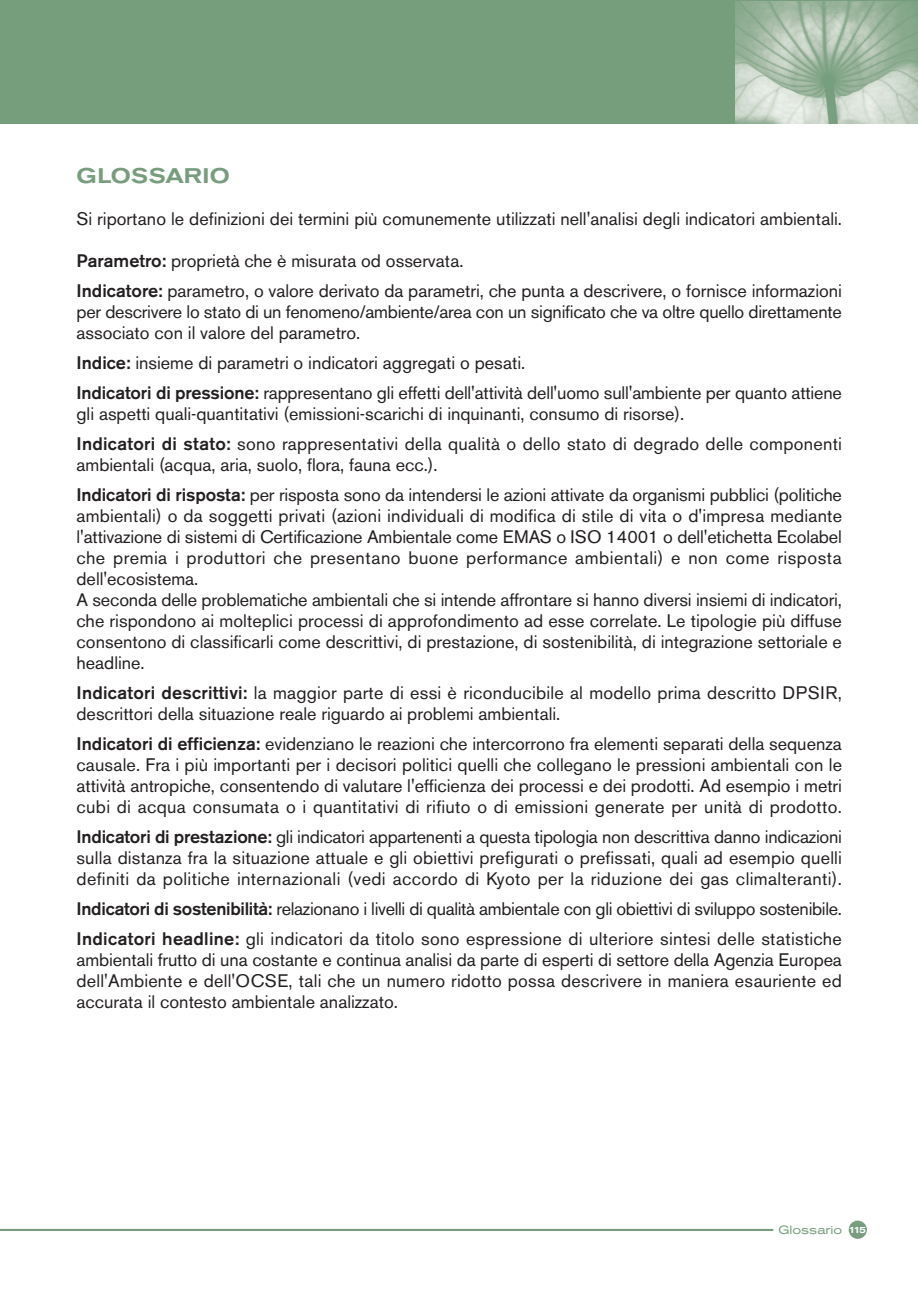
<style>
.page{position:relative;width:918px;height:1289px;background:#fff}
.page>*{position:absolute;margin:0;border:0;box-sizing:border-box;transform-origin:0 0}
.t1{font:500 expanded 21px "Akzidenz Grotesk BE";letter-spacing:.02em;color:#769e7d}
.t2{font:18px/21px "Akzidenz Grotesk BE";color:#231f20}
.t3{font:expanded 12px "Akzidenz Grotesk BE";color:#769e7d}
.s1{font-weight:500}
.s2{font-weight:500;font-size:9.3px;color:#fff}
</style>
<div class="page">
<div style="left:0;top:0;width:918px;height:123px;background:#769e7d"></div>
<img style="left:736px;top:1px;width:182px;height:122px">
<div style="left:849px;top:1220px;width:18px;height:18px;background:#769e7d;border-radius:50%"></div>
<hr style="left:0;top:1228px;width:772px;height:3px;background:#769e7d">
<p class="t1" style="left:77px;top:168px;width:155px">GLOSSARIO</p>
<p class="t2" style="left:77px;top:210px;width:767px">Si riportano le definizioni dei termini più comunemente utilizzati nell'analisi degli indicatori ambientali.</p>
<p class="t2" style="left:77px;top:247px;width:767px;line-height:30px"><span class="s1">Parametro:</span> proprietà che è misurata od osservata.<br><span class="s1">Indicatore:</span> parametro, o valore derivato da parametri, che punta a descrivere, o fornisce informazioni</p>
<p class="t2" style="left:77px;top:303px;width:767px">per descrivere lo stato di un fenomeno/ambiente/area con un significato che va oltre quello direttamente associato con il valore del parametro.</p>
<p class="t2" style="left:77px;top:349px;width:767px;line-height:30px"><span class="s1">Indice:</span> insieme di parametri o indicatori aggregati o pesati.<br><span class="s1">Indicatori di pressione:</span> rappresentano gli effetti dell'attività dell'uomo sull'ambiente per quanto attiene</p>
<p class="t2" style="left:77px;top:400px;width:767px;line-height:30px">gli aspetti quali-quantitativi (emissioni-scarichi di inquinanti, consumo di risorse).<br><span class="s1">Indicatori di stato:</span> sono rappresentativi della qualità o dello stato di degrado delle componenti</p>
<p class="t2" style="left:77px;top:451px;width:767px;line-height:30px">ambientali (acqua, aria, suolo, flora, fauna ecc.).<br><span class="s1">Indicatori di risposta:</span> per risposta sono da intendersi le azioni attivate da organismi pubblici (politiche</p>
<p class="t2" style="left:77px;top:507px;width:767px">ambientali) o da soggetti privati (azioni individuali di modifica di stile di vita o d'impresa mediante l'attivazione di sistemi di Certificazione Ambientale come EMAS o ISO 14001 o dell'etichetta Ecolabel che premia i produttori che presentano buone performance ambientali) e non come risposta dell'ecosistema.<br>A seconda delle problematiche ambientali che si intende affrontare si hanno diversi insiemi di indicatori, che rispondono ai molteplici processi di approfondimento ad esse correlate. Le tipologie più diffuse consentono di classificarli come descrittivi, di prestazione, di sostenibilità, di integrazione settoriale e headline.</p>
<p class="t2" style="left:77px;top:684px;width:767px"><span class="s1">Indicatori descrittivi:</span> la maggior parte di essi è riconducibile al modello prima descritto DPSIR, descrittori della situazione reale riguardo ai problemi ambientali.</p>
<p class="t2" style="left:77px;top:735px;width:767px;text-align:justify"><span class="s1">Indicatori di efficienza:</span> evidenziano le reazioni che intercorrono fra elementi separati della sequenza causale. Fra i più importanti per i decisori politici quelli che collegano le pressioni ambientali con le attività antropiche, consentendo di valutare l'efficienza dei processi e dei prodotti. Ad esempio i metri cubi di acqua consumata o i quantitativi di rifiuto o di emissioni generate per unità di prodotto.</p>
<p class="t2" style="left:77px;top:828px;width:767px;text-align:justify"><span class="s1">Indicatori di prestazione:</span> gli indicatori appartenenti a questa tipologia non descrittiva danno indicazioni sulla distanza fra la situazione attuale e gli obiettivi prefigurati o prefissati, quali ad esempio quelli definiti da politiche internazionali (vedi accordo di Kyoto per la riduzione dei gas climalteranti).</p>
<p class="t2" style="left:77px;top:895px;width:767px;line-height:30px"><span class="s1">Indicatori di sostenibilità:</span> relazionano i livelli di qualità ambientale con gli obiettivi di sviluppo sostenibile.<br><span class="s1">Indicatori headline:</span> gli indicatori da titolo sono espressione di ulteriore sintesi delle statistiche</p>
<p class="t2" style="left:77px;top:951px;width:767px;text-align:justify">ambientali frutto di una costante e continua analisi da parte di esperti di settore della Agenzia Europea dell'Ambiente e dell'OCSE, tali che un numero ridotto possa descrivere in maniera esauriente ed accurata il contesto ambientale analizzato.</p>
<p class="t3" style="left:778px;top:1225px;width:89px">Glossario <span class="s2">115</span></p>
</div>
